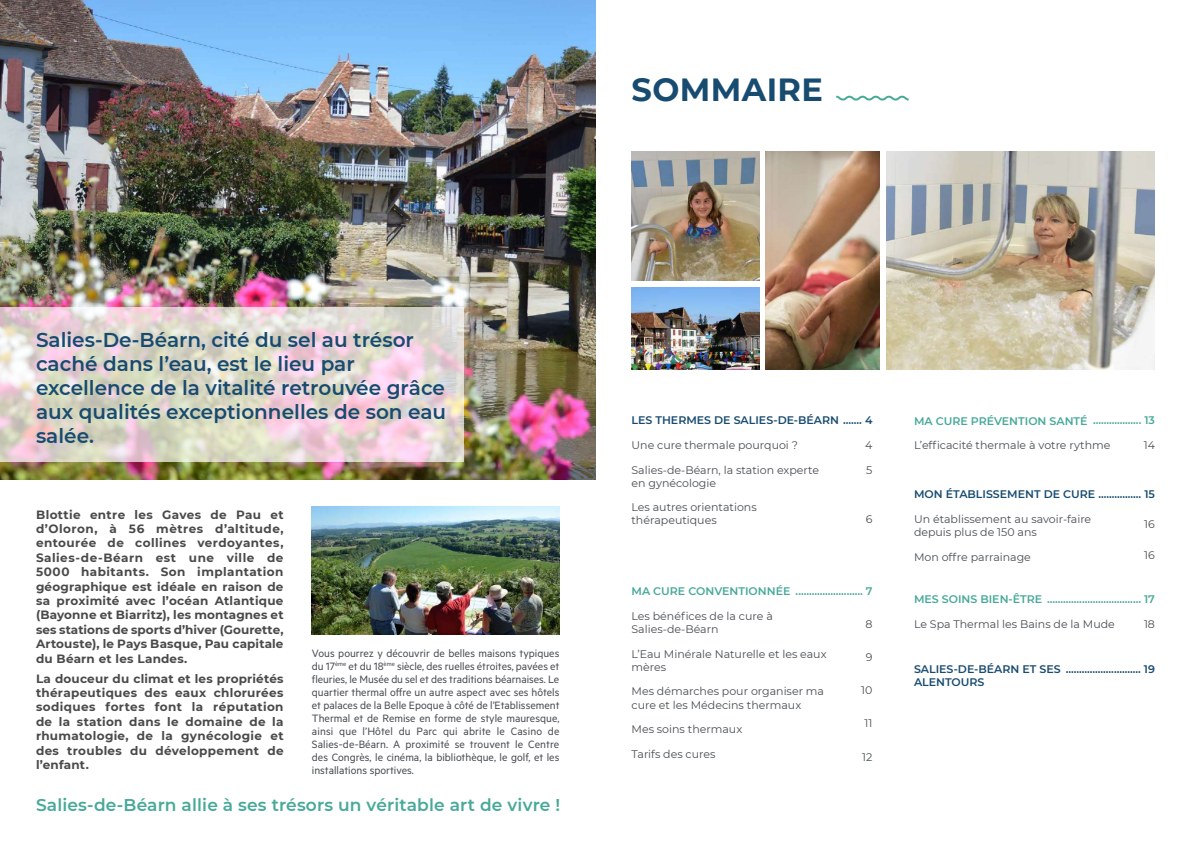
<style>
.page{position:relative;width:1191px;height:842px;background:#fff}
.page>*{position:absolute;margin:0;border:0;box-sizing:border-box;transform-origin:0 0}
.t1{font:700 32px "Montserrat";letter-spacing:.015em;color:#184b70}
.t2{font:600 20px/24px "Montserrat";color:#184b70}
.t3{font:600 17px "Montserrat";letter-spacing:.01em;color:#47a999}
.t4{font:700 12px/14.4px "Montserrat";letter-spacing:.02em;color:#4b4a4a;text-align:justify}
.t5{font:12px/13px "Metric";color:#484d52;text-align:justify}
.t6{font:11px/13.2px "Montserrat";color:#484d52}
.t7{font:600 11px "Montserrat";color:#47a999}
.t8{font:600 11px/13.2px "Montserrat";color:#184b70}
</style>
<div class="page">
<img style="left:631px;top:151px;width:128px;height:130px">
<img style="left:631px;top:288px;width:128px;height:82px">
<img style="left:765px;top:151px;width:114px;height:219px">
<img style="left:886px;top:151px;width:269px;height:219px">
<svg style="left:836px;top:95px;width:73px;height:6px"></svg>
<img style="left:0;top:0;width:595px;height:480px">
<img style="left:312px;top:507px;width:247px;height:128px">
<svg style="left:0;top:308px;width:463px;height:154px"></svg>
<h1 class="t1" style="left:631px;top:66px;width:193px">SOMMAIRE</h1>
<h2 class="t2" style="left:36px;top:327px;width:411px">Salies-De-Béarn, cité du sel au trésor caché dans l’eau, est le lieu par excellence de la vitalité retrouvée grâce aux qualités exceptionnelles de son eau salée.</h2>
<p class="t4" style="left:36px;top:506px;width:249px">Blottie entre les Gaves de Pau et d’Oloron, à 56 mètres d’altitude, entourée de collines verdoyantes, Salies-de-Béarn est une ville de 5000 habitants. Son implantation géographique est idéale en raison de sa proximité avec l’océan Atlantique (Bayonne et Biarritz), les montagnes et ses stations de sports d’hiver (Gourette, Artouste), le Pays Basque, Pau capitale du Béarn et les Landes.</p>
<p class="t4" style="left:36px;top:671px;width:249px">La douceur du climat et les propriétés thérapeutiques des eaux chlorurées sodiques fortes font la réputation de la station dans le domaine de la rhumatologie, de la gynécologie et des troubles du développement de l’enfant.</p>
<p class="t5" style="left:312px;top:646px;width:249px">Vous pourrez y découvrir de belles maisons typiques du 17<sup>ème</sup> et du 18<sup>ème</sup> siècle, des ruelles étroites, pavées et fleuries, le Musée du sel et des traditions béarnaises. Le quartier thermal offre un autre aspect avec ses hôtels et palaces de la Belle Epoque à côté de l’Etablissement Thermal et de Remise en forme de style mauresque, ainsi que l’Hôtel du Parc qui abrite le Casino de Salies-de-Béarn. A proximité se trouvent le Centre des Congrès, le cinéma, la bibliothèque, le golf, et les installations sportives.</p>
<h3 class="t3" style="left:36px;top:793px;width:525px">Salies-de-Béarn allie à ses trésors un véritable art de vivre !</h3>
<p class="t8" style="left:631px;top:413px;width:242px">LES THERMES DE SALIES-DE-BÉARN ....... 4</p>
<p class="t6" style="left:631px;top:438px;width:168px">Une cure thermale pourquoi ?</p>
<p class="t6" style="left:631px;top:463px;width:189px">Salies-de-Béarn, la station experte en gynécologie</p>
<p class="t6" style="left:631px;top:500px;width:127px">Les autres orientations thérapeutiques</p>
<p class="t6" style="left:865px;top:438px;width:9px">4</p>
<p class="t6" style="left:866px;top:463px;width:8px">5</p>
<p class="t6" style="left:865px;top:512px;width:8px">6</p>
<p class="t7" style="left:631px;top:584px;width:160px">MA CURE CONVENTIONNÉE</p>
<p class="t6" style="left:631px;top:609px;width:143px">Les bénéfices de la cure à<br>Salies-de-Béarn</p>
<p class="t6" style="left:631px;top:647px;width:196px">L’Eau Minérale Naturelle et les eaux mères</p>
<p class="t6" style="left:631px;top:684px;width:194px">Mes démarches pour organiser ma cure et les Médecins thermaux</p>
<p class="t6" style="left:631px;top:722px;width:112px">Mes soins thermaux</p>
<p class="t6" style="left:631px;top:747px;width:86px">Tarifs des cures</p>
<p class="t7" style="left:795px;top:584px;width:78px">......................... 7</p>
<p class="t6" style="left:865px;top:617px;width:9px">8</p>
<p class="t6" style="left:865px;top:650px;width:8px">9</p>
<p class="t6" style="left:861px;top:683px;width:13px">10</p>
<p class="t6" style="left:864px;top:716px;width:9px">11</p>
<p class="t6" style="left:862px;top:750px;width:12px">12</p>
<p class="t7" style="left:914px;top:413px;width:175px">MA CURE PRÉVENTION SANTÉ</p>
<p class="t6" style="left:914px;top:438px;width:198px">L’efficacité thermale à votre rythme</p>
<p class="t7" style="left:1093px;top:413px;width:63px">.................. 13</p>
<p class="t6" style="left:1143px;top:438px;width:13px">14</p>
<p class="t8" style="left:914px;top:487px;width:242px">MON ÉTABLISSEMENT DE CURE ................ 15</p>
<p class="t6" style="left:1144px;top:517px;width:12px">16</p>
<p class="t6" style="left:1144px;top:548px;width:12px">16</p>
<p class="t6" style="left:914px;top:512px;width:179px">Un établissement au savoir-faire depuis plus de 150 ans</p>
<p class="t6" style="left:914px;top:550px;width:118px">Mon offre parrainage</p>
<p class="t7" style="left:914px;top:592px;width:242px">MES SOINS BIEN-ÊTRE ................................... 17</p>
<p class="t6" style="left:1144px;top:617px;width:12px">18</p>
<p class="t6" style="left:914px;top:617px;width:202px">Le Spa Thermal les Bains de la Mude</p>
<p class="t8" style="left:914px;top:662px;width:148px">SALIES-DE-BÉARN ET SES<br>ALENTOURS</p>
<p class="t8" style="left:1065px;top:662px;width:91px">............................ 19</p>
</div>
